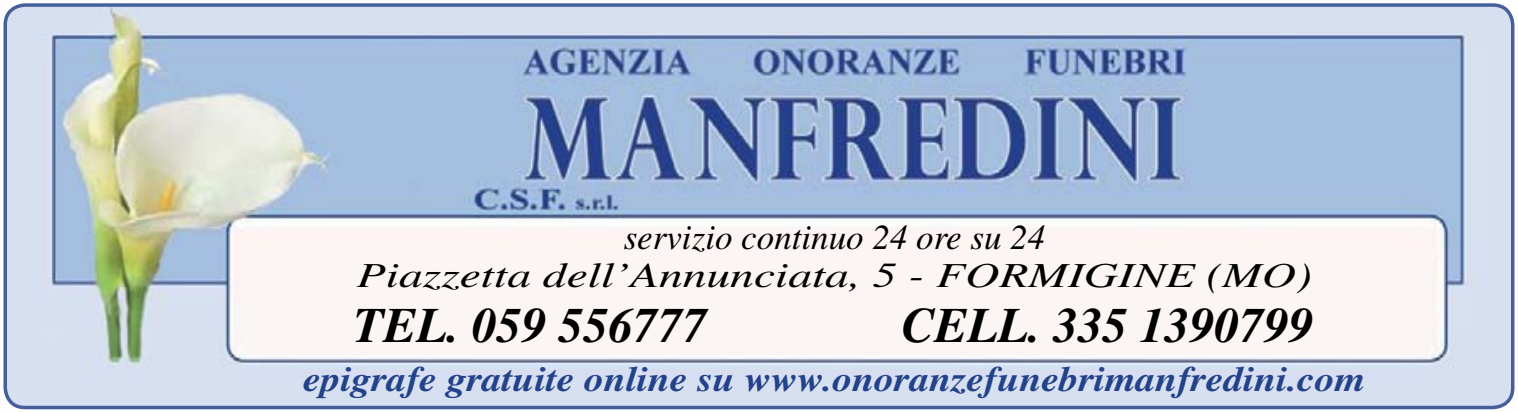
<style>
.page{position:relative;width:1518px;height:412px;background:#fff}
.page>*{position:absolute;margin:0;border:0;box-sizing:border-box;transform-origin:0 0}
.t1{font:italic 700 49.35px "Times LT Std";color:#000}
.t2{font:italic 35px/38.1px "Times LT Std";color:#000;text-align:center}
.t3{font:italic 700 35px "Times LT Std";color:#23428a;scale:1.13 1}
</style>
<div class="page">
<img style="left:5px;top:6px;width:1508px;height:401px">
<div style="left:4px;top:3px;width:1510px;height:405px;border:4px solid #455f9a;border-radius:20px"></div>
<p class="t2" style="left:357px;top:218px;width:957px">servizio continuo 24 ore su 24<br>Piazzetta dell’Annunciata, 5 - FORMIGINE (MO)</p>
<h1 class="t1" style="left:354px;top:296px;width:356px">TEL. 059 556777</h1>
<h1 class="t1" style="left:902px;top:296px;width:413px">CELL. 335 1390799</h1>
<p class="t3" style="left:303px;top:358px;width:942px">epigrafe gratuite online su www.onoranzefunebrimanfredini.com</p>
</div>
